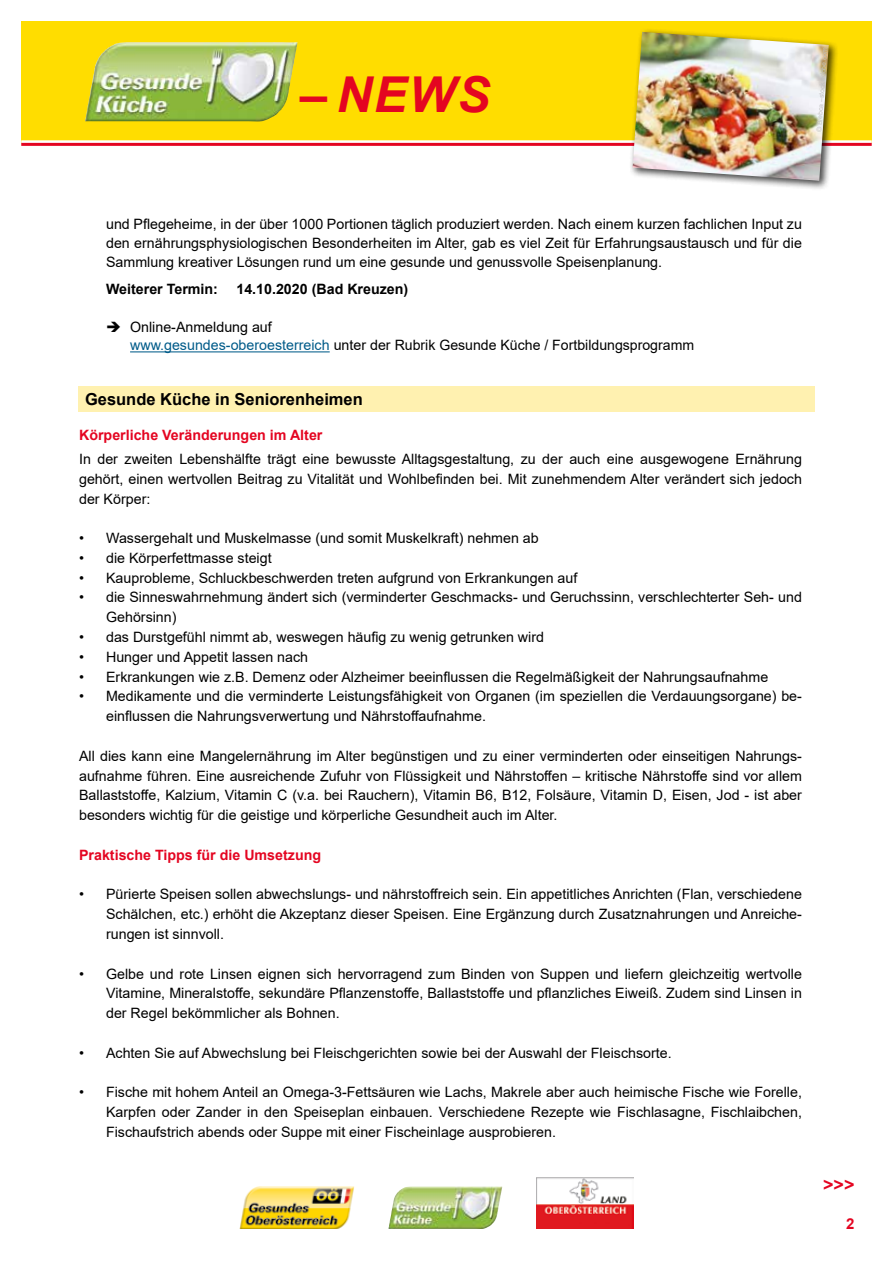
<style>
.page{position:relative;width:893px;height:1263px;background:#fff}
.page>*{position:absolute;margin:0;border:0;box-sizing:border-box;transform-origin:0 0}
.t1{font:italic 700 49.5px "Arial";color:#e40521}
.t2{font:700 18px "Arial";color:#e40521}
.t3{font:700 16.5px "Arial";color:#000}
.t4{font:700 15px "Arial";color:#e40521}
.t5{font:14.25px/19.8px "Arial";color:#000;text-align:justify}
.t6{font:700 14.25px "Arial";color:#e40521}
.t7{font:700 14.25px "Arial";color:#000}
.t8{font:6.75px "Arial";color:#c1c0c0}
.s1{color:#005b89}
</style>
<div class="page">
<div style="left:21px;top:21px;width:851px;height:121px;background:#fd0"></div>
<img style="left:85px;top:42px;width:213px;height:79px">
<hr style="left:21px;top:140px;width:851px;height:3px;background:#fff">
<hr style="left:21px;top:143px;width:851px;height:3px;background:#e40521">
<div style="left:629px;top:28px;width:209px;height:163px;background:#000;opacity:.75"></div>
<img style="left:633px;top:32px;width:196px;height:149px">
<img style="left:388px;top:1186px;width:114px;height:43px">
<img style="left:536px;top:1178px;width:98px;height:51px">
<img style="left:240px;top:1186px;width:114px;height:43px">
<div style="left:78px;top:387px;width:737px;height:25px;background:#fff1b0"></div>
<hr style="left:130px;top:351px;width:200px;height:1px;background:#005b89">
<h1 class="t1" style="left:300px;top:61px;width:192px">– NEWS</h1>
<p class="t8" style="left:814px;top:132px;width:86px;rotate:-86deg">© Brebca –stock.adobe.com</p>
<p class="t5" style="left:106px;top:215px;width:697px;line-height:18.8px">und Pflegeheime, in der über 1000 Portionen täglich produziert werden. Nach einem kurzen fachlichen Input zu den ernährungsphysiologischen Besonderheiten im Alter, gab es viel Zeit für Erfahrungsaustausch und für die Sammlung kreativer Lösungen rund um eine gesunde und genussvolle Speisenplanung.</p>
<p class="t7" style="left:106px;top:279px;width:113px">Weiterer Termin:</p>
<p class="t7" style="left:236px;top:279px;width:173px">14.10.2020 (Bad Kreuzen)</p>
<p class="t5" style="left:130px;top:317px;width:566px;line-height:18.8px;text-indent:-24px">➔ Online-Anmeldung auf<br><span class="s1">www.gesundes-oberoesterreich</span> unter der Rubrik Gesunde Küche / Fortbildungsprogramm</p>
<p class="t3" style="left:85px;top:388px;width:279px">Gesunde Küche in Seniorenheimen</p>
<p class="t6" style="left:79px;top:425px;width:245px">Körperliche Veränderungen im Alter</p>
<p class="t5" style="left:79px;top:449px;width:724px">In der zweiten Lebenshälfte trägt eine bewusste Alltagsgestaltung, zu der auch eine ausgewogene Ernährung gehört, einen wertvollen Beitrag zu Vitalität und Wohlbefinden bei. Mit zunehmendem Alter verändert sich jedoch der Körper:</p>
<p class="t5" style="left:79px;top:528px;width:461px">• Wassergehalt und Muskelmasse (und somit Muskelkraft) nehmen ab</p>
<p class="t5" style="left:79px;top:548px;width:194px">• die Körperfettmasse steigt</p>
<p class="t5" style="left:79px;top:568px;width:500px">• Kauprobleme, Schluckbeschwerden treten aufgrund von Erkrankungen auf</p>
<p class="t5" style="left:106px;top:587px;width:697px;text-indent:-27px">• die Sinneswahrnehmung ändert sich (verminderter Geschmacks- und Geruchssinn, verschlechterter Seh- und<br>Gehörsinn)</p>
<p class="t5" style="left:79px;top:627px;width:466px">• das Durstgefühl nimmt ab, weswegen häufig zu wenig getrunken wird</p>
<p class="t5" style="left:79px;top:647px;width:231px">• Hunger und Appetit lassen nach</p>
<p class="t5" style="left:79px;top:667px;width:691px">• Erkrankungen wie z.B. Demenz oder Alzheimer beeinflussen die Regelmäßigkeit der Nahrungsaufnahme</p>
<p class="t5" style="left:106px;top:686px;width:697px;text-indent:-27px">• Medikamente und die verminderte Leistungsfähigkeit von Organen (im speziellen die Verdauungsorgane) be&shy;einflussen die Nahrungsverwertung und Nährstoffaufnahme.</p>
<p class="t5" style="left:79px;top:746px;width:724px">All dies kann eine Mangelernährung im Alter begünstigen und zu einer verminderten oder einseitigen Nahrungs&shy;aufnahme führen. Eine ausreichende Zufuhr von Flüssigkeit und Nährstoffen – kritische Nährstoffe sind vor allem Ballaststoffe, Kalzium, Vitamin C (v.a. bei Rauchern), Vitamin B6, B12, Folsäure, Vitamin D, Eisen, Jod - ist aber besonders wichtig für die geistige und körperliche Gesundheit auch im Alter.</p>
<p class="t6" style="left:79px;top:845px;width:244px">Praktische Tipps für die Umsetzung</p>
<p class="t5" style="left:106px;top:884px;width:697px;text-indent:-27px">• Pürierte Speisen sollen abwechslungs- und nährstoffreich sein. Ein appetitliches Anrichten (Flan, verschiedene Schälchen, etc.) erhöht die Akzeptanz dieser Speisen. Eine Ergänzung durch Zusatznahrungen und Anreiche&shy;rungen ist sinnvoll.</p>
<p class="t5" style="left:106px;top:963px;width:697px;text-indent:-27px">• Gelbe und rote Linsen eignen sich hervorragend zum Binden von Suppen und liefern gleichzeitig wertvolle Vitamine, Mineralstoffe, sekundäre Pflanzenstoffe, Ballaststoffe und pflanzliches Eiweiß. Zudem sind Linsen in der Regel bekömmlicher als Bohnen.</p>
<p class="t5" style="left:79px;top:1043px;width:594px">• Achten Sie auf Abwechslung bei Fleischgerichten sowie bei der Auswahl der Fleischsorte.</p>
<p class="t5" style="left:106px;top:1082px;width:697px;text-indent:-27px">• Fische mit hohem Anteil an Omega-3-Fettsäuren wie Lachs, Makrele aber auch heimische Fische wie Forelle, Karpfen oder Zander in den Speiseplan einbauen. Verschiedene Rezepte wie Fischlasagne, Fischlaibchen, Fischaufstrich abends oder Suppe mit einer Fischeinlage ausprobieren.</p>
<p class="t2" style="left:823px;top:1172px;width:33px">&gt;&gt;&gt;</p>
<p class="t4" style="left:846px;top:1213px;width:10px">2</p>
</div>
